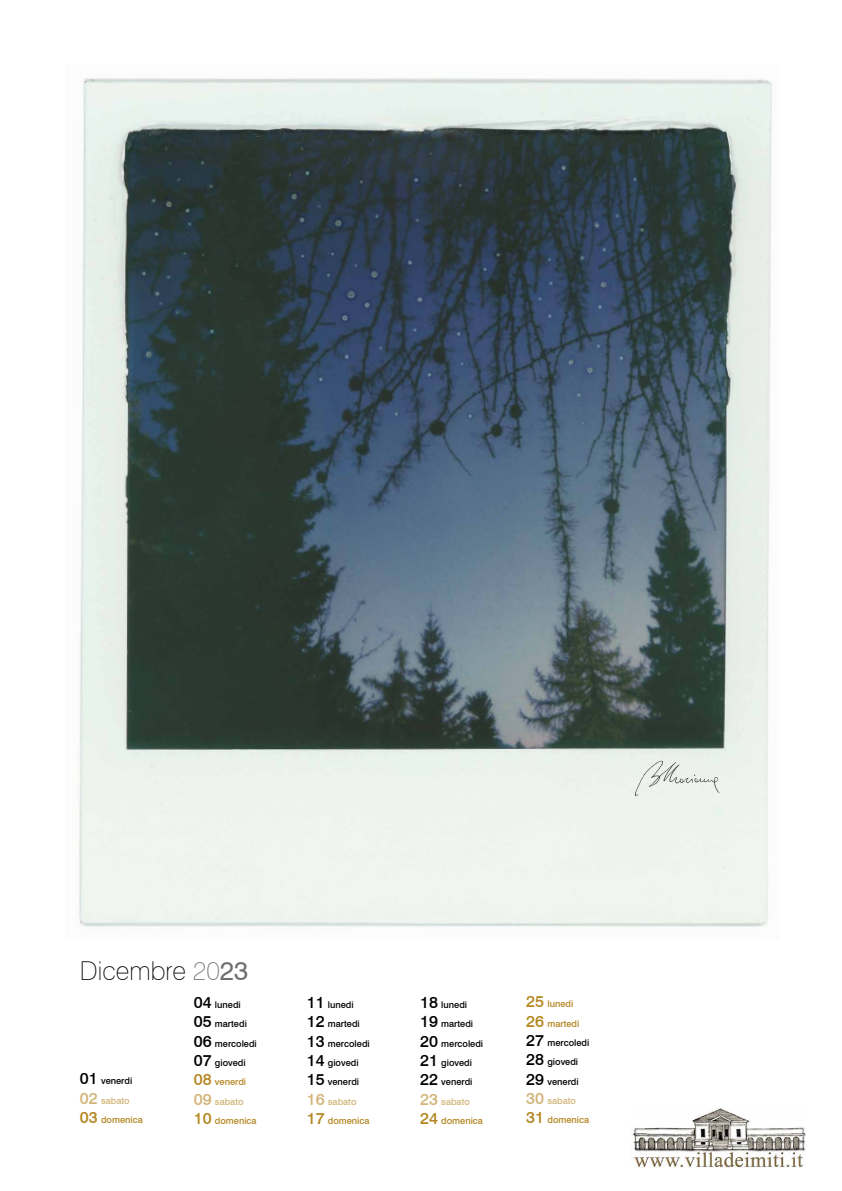
<style>
.page{position:relative;width:842px;height:1191px;background:#fff}
.page>*{position:absolute;margin:0;border:0;box-sizing:border-box;transform-origin:0 0}
.t1{font:100 26px "Swiss 721 BT";color:#000}
.t2{font:500 9.2px/19.3px "Swiss 721 BT";color:#000}
.t3{font:500 9.2px/19.3px "Swiss 721 BT";color:#b38620}
.s1{color:#706f6f}
.s2{font-weight:400;color:#706f6f}
.s3{font-size:16.1px;color:#000}
.s4{color:#000}
.s5{font-size:16.1px;color:#d2b477}
.s6{color:#d2b477}
.s7{font-size:16.1px}
.s8{font-size:16.1px;color:#b38620}
.s9{color:#b38620}
</style>
<div class="page">
<img style="left:632px;top:1107px;width:174px;height:60px">
<img style="left:79px;top:78px;width:693px;height:849px">
<img style="left:633px;top:759px;width:88px;height:38px">
<h1 class="t1" style="left:80px;top:954px;width:170px">Dicembre <span class="s1">20</span><span class="s2">23</span></h1>
<p class="t3" style="left:80px;top:1071px;width:64px"><span class="s3">01</span> <span class="s4">venerdi<br></span><span class="s5">02</span> <span class="s6">sabato<br></span><span class="s7">03</span> domenica</p>
<p class="t2" style="left:194px;top:995px;width:65px"><span class="s7">04</span> lunedi<br><span class="s7">05</span> martedi<br><span class="s7">06</span> mercoledi<br><span class="s7">07</span> giovedi<br><span class="s8">08</span> <span class="s9">venerdi<br></span><span class="s5">09</span> <span class="s6">sabato<br></span><span class="s8">10</span> <span class="s9">domenica</span></p>
<p class="t2" style="left:307px;top:995px;width:65px"><span class="s7">11</span> lunedi<br><span class="s7">12</span> martedi<br><span class="s7">13</span> mercoledi<br><span class="s7">14</span> giovedi<br><span class="s7">15</span> venerdi<br><span class="s5">16</span> <span class="s6">sabato<br></span><span class="s8">17</span> <span class="s9">domenica</span></p>
<p class="t2" style="left:420px;top:995px;width:65px"><span class="s7">18</span> lunedi<br><span class="s7">19</span> martedi<br><span class="s7">20</span> mercoledi<br><span class="s7">21</span> giovedi<br><span class="s7">22</span> venerdi<br><span class="s5">23</span> <span class="s6">sabato<br></span><span class="s8">24</span> <span class="s9">domenica</span></p>
<p class="t2" style="left:526px;top:994px;width:65px"><span class="s8">25</span> <span class="s9">lunedi<br></span><span class="s8">26</span> <span class="s9">martedi<br></span><span class="s7">27</span> mercoledi<br><span class="s7">28</span> giovedi<br><span class="s7">29</span> venerdi<br><span class="s5">30</span> <span class="s6">sabato<br></span><span class="s8">31</span> <span class="s9">domenica</span></p>
</div>
